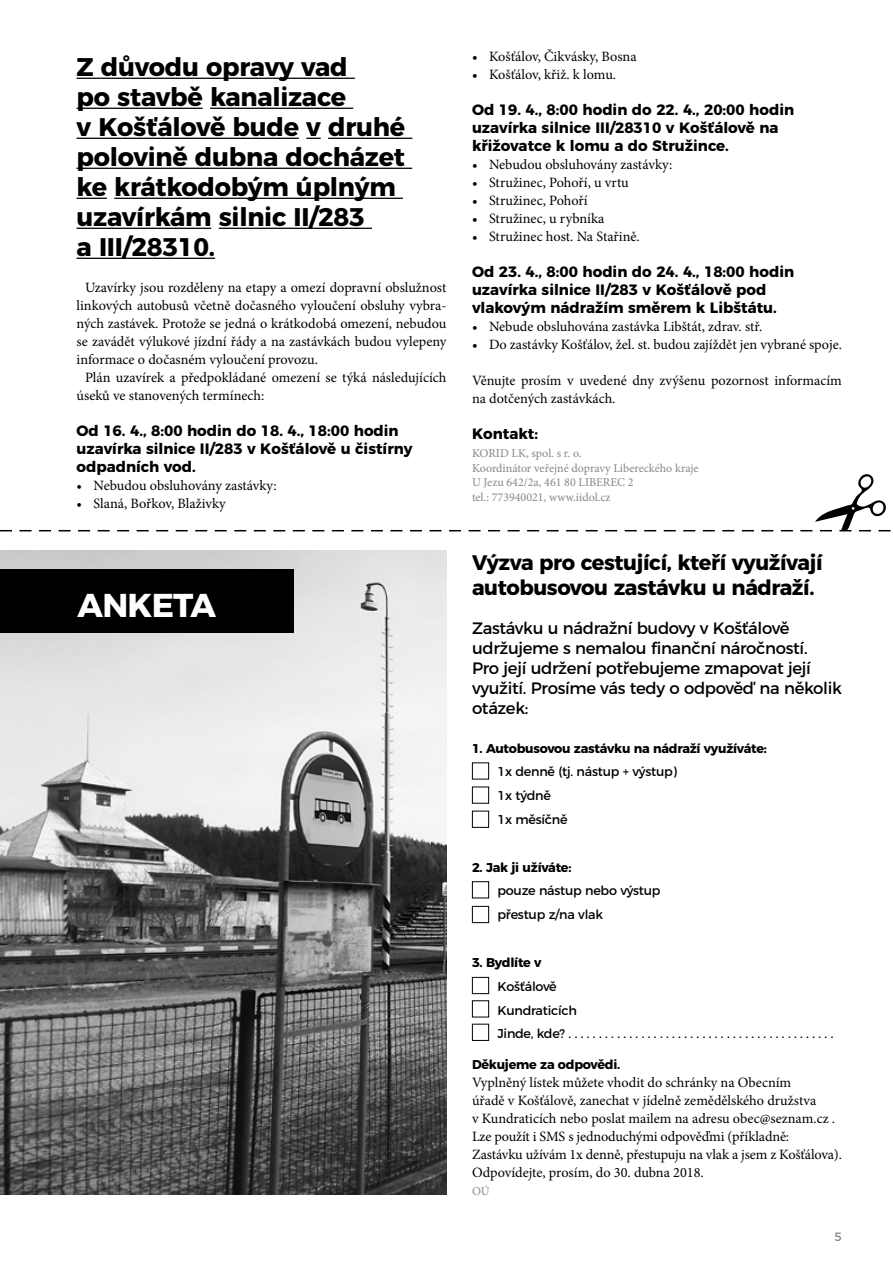
<style>
.page{position:relative;width:893px;height:1263px;background:#fff}
.page>*{position:absolute;margin:0;border:0;box-sizing:border-box;transform-origin:0 0}
.t1{font:700 33px "Montserrat";letter-spacing:-.02em;color:#fff}
.t2{font:700 25.5px/30px "Montserrat";letter-spacing:-.01em;color:#000}
.t3{font:700 21px/25.2px "Montserrat";letter-spacing:-.02em;color:#000}
.t4{font:16.5px/19.8px "Montserrat";letter-spacing:-.02em;color:#000}
.t5{font:700 15px/18px "Montserrat";color:#000}
.t6{font:14.25px/18px "Minion Pro";letter-spacing:-.005em;color:#000}
.t7{font:12.75px/23.9px "Montserrat";letter-spacing:-.02em;color:#000}
.t8{font:700 12.75px "Montserrat";letter-spacing:-.02em;color:#000}
.t9{font:12px/14.4px "Minion Pro";color:#878787}
.t10{font:12px "Montserrat";color:#878787}
</style>
<div class="page">
<img style="left:0;top:551px;width:446px;height:644px">
<hr style="left:77px;top:78px;width:278px;height:1px;background:#000">
<hr style="left:77px;top:108px;width:126px;height:1px;background:#000">
<hr style="left:210px;top:108px;width:143px;height:1px;background:#000">
<hr style="left:77px;top:138px;width:222px;height:1px;background:#000">
<svg style="left:306px;top:138px;width:15px;height:1px"></svg>
<hr style="left:328px;top:138px;width:84px;height:1px;background:#000">
<hr style="left:77px;top:168px;width:335px;height:1px;background:#000">
<hr style="left:77px;top:198px;width:30px;height:1px;background:#000">
<hr style="left:114px;top:198px;width:289px;height:1px;background:#000">
<hr style="left:77px;top:228px;width:134px;height:1px;background:#000">
<hr style="left:219px;top:228px;width:153px;height:1px;background:#000">
<hr style="left:77px;top:258px;width:138px;height:1px;background:#000">
<div style="left:472px;top:762px;width:17px;height:17px;border:1px solid #000"></div>
<div style="left:472px;top:881px;width:17px;height:17px;border:1px solid #000"></div>
<div style="left:472px;top:977px;width:17px;height:17px;border:1px solid #000"></div>
<div style="left:472px;top:787px;width:17px;height:17px;border:1px solid #000"></div>
<div style="left:472px;top:906px;width:17px;height:17px;border:1px solid #000"></div>
<div style="left:472px;top:1000px;width:17px;height:17px;border:1px solid #000"></div>
<div style="left:472px;top:811px;width:17px;height:17px;border:1px solid #000"></div>
<div style="left:472px;top:1024px;width:17px;height:17px;border:1px solid #000"></div>
<div style="left:0;top:569px;width:293px;height:63px;background:#000"></div>
<svg style="left:0;top:474px;width:891px;height:57px"></svg>
<h2 class="t2" style="left:77px;top:50px;width:330px">Z důvodu opravy vad<br>po stavbě kanalizace<br>v Košťálově bude v druhé polovině dubna docházet ke krátkodobým úplným uzavírkám silnic II/283<br>a III/28310.</h2>
<p class="t6" style="left:85px;top:278px;width:363px">Uzavírky jsou rozděleny na etapy a omezí dopravní obslužnost</p>
<p class="t6" style="left:77px;top:296px;width:371px">linkových autobusů včetně dočasného vyloučení obsluhy vybra-</p>
<p class="t6" style="left:77px;top:314px;width:371px">ných zastávek. Protože se jedná o krátkodobá omezení, nebudou</p>
<p class="t6" style="left:77px;top:332px;width:371px">se zavádět výlukové jízdní řády a na zastávkách budou vylepeny</p>
<p class="t6" style="left:77px;top:350px;width:243px">informace o dočasném vyloučení provozu.</p>
<p class="t6" style="left:85px;top:368px;width:363px">Plán uzavírek a předpokládané omezení se týká následujících</p>
<p class="t6" style="left:77px;top:386px;width:189px">úseků ve stanovených termínech:</p>
<p class="t5" style="left:77px;top:420px;width:337px">Od 16. 4., 8:00 hodin do 18. 4., 18:00 hodin uzavírka silnice II/283 v Košťálově u čistírny odpadních vod.</p>
<p class="t6" style="left:77px;top:476px;width:202px">• Nebudou obsluhovány zastávky:</p>
<p class="t6" style="left:77px;top:494px;width:151px">• Slaná, Bořkov, Blaživky</p>
<h1 class="t1" style="left:77px;top:578px;width:140px">ANKETA</h1>
<p class="t6" style="left:472px;top:48px;width:166px">• Košťálov, Čikvásky, Bosna</p>
<p class="t6" style="left:472px;top:66px;width:146px">• Košťálov, křiž. k lomu.</p>
<p class="t5" style="left:472px;top:100px;width:324px">Od 19. 4., 8:00 hodin do 22. 4., 20:00 hodin uzavírka silnice III/28310 v Košťálově na křižovatce k lomu a do Stružince.</p>
<p class="t6" style="left:472px;top:156px;width:202px">• Nebudou obsluhovány zastávky:</p>
<p class="t6" style="left:472px;top:174px;width:158px">• Stružinec, Pohoří, u vrtu</p>
<p class="t6" style="left:472px;top:192px;width:117px">• Stružinec, Pohoří</p>
<p class="t6" style="left:472px;top:210px;width:134px">• Stružinec, u rybníka</p>
<p class="t6" style="left:472px;top:228px;width:169px">• Stružinec host. Na Stařině.</p>
<p class="t5" style="left:472px;top:262px;width:324px">Od 23. 4., 8:00 hodin do 24. 4., 18:00 hodin uzavírka silnice II/283 v Košťálově pod vlakovým nádražím směrem k Libštátu.</p>
<p class="t6" style="left:472px;top:318px;width:292px">• Nebude obsluhována zastávka Libštát, zdrav. stř.</p>
<p class="t6" style="left:472px;top:336px;width:371px">• Do zastávky Košťálov, žel. st. budou zajíždět jen vybrané spoje.</p>
<p class="t6" style="left:472px;top:372px;width:371px">Věnujte prosím v uvedené dny zvýšenu pozornost informacím na dotčených zastávkách.</p>
<p class="t5" style="left:472px;top:424px;width:68px">Kontakt:</p>
<p class="t9" style="left:472px;top:446px;width:228px">KORID LK, spol. s r. o.<br>Koordinátor veřejné dopravy Libereckého kraje<br>U Jezu 642/2a, 461 80 LIBEREC 2<br>tel.: 773940021, www.iidol.cz</p>
<h3 class="t3" style="left:472px;top:548px;width:352px">Výzva pro cestující, kteří využívají autobusovou zastávku u nádraží.</h3>
<p class="t4" style="left:472px;top:617px;width:371px">Zastávku u nádražní budovy v Košťálově udržujeme s nemalou finanční náročností.<br>Pro její udržení potřebujeme zmapovat její využití. Prosíme vás tedy o odpověď na několik otázek:</p>
<p class="t8" style="left:472px;top:738px;width:297px">1. Autobusovou zastávku na nádraží využíváte:</p>
<p class="t7" style="left:497px;top:759px;width:181px">1x denně (tj. nástup + výstup)<br>1x týdně<br>1x měsíčně</p>
<p class="t8" style="left:472px;top:857px;width:101px">2. Jak ji užíváte:</p>
<p class="t7" style="left:497px;top:878px;width:165px">pouze nástup nebo výstup přestup z/na vlak</p>
<p class="t8" style="left:472px;top:952px;width:71px">3. Bydlíte v</p>
<p class="t7" style="left:497px;top:973px;width:337px">Košťálově<br>Kundraticích<br>Jinde, kde? . . . . . . . . . . . . . . . . . . . . . . . . . . . . . . . . . . . . . . . . . . . .</p>
<p class="t8" style="left:472px;top:1054px;width:150px">Děkujeme za odpovědi.</p>
<p class="t6" style="left:472px;top:1073px;width:371px">Vyplněný lístek můžete vhodit do schránky na Obecním<br>úřadě v Košťálově, zanechat v jídelně zemědělského družstva<br>v Kundraticích nebo poslat mailem na adresu obec@seznam.cz .<br>Lze použít i SMS s jednoduchými odpověďmi (příkladně:<br>Zastávku užívám 1x denně, přestupuju na vlak a jsem z Košťálova).<br>Odpovídejte, prosím, do 30. dubna 2018.</p>
<p class="t9" style="left:472px;top:1184px;width:19px">OÚ</p>
<p class="t10" style="left:834px;top:1227px;width:9px">5</p>
</div>
